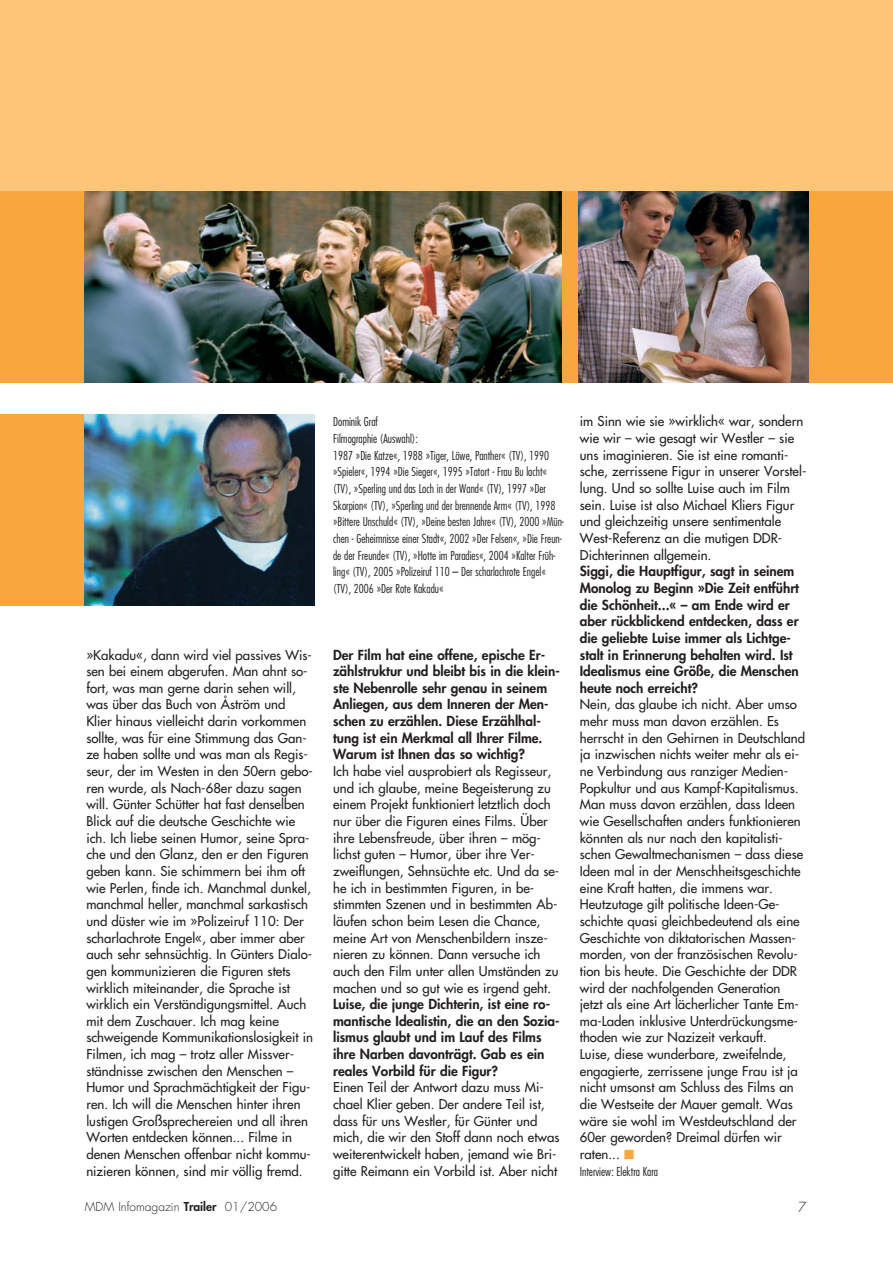
<style>
.page{position:relative;width:893px;height:1263px;background:#fff}
.page>*{position:absolute;margin:0;border:0;box-sizing:border-box;transform-origin:0 0}
.t1{font:800 13.5px/16.6px "Futura";color:#231f20}
.t2{font:300 13.5px "Futura";color:#231f20}
.t3{font:13.2px/16.6px "Futura";color:#231f20}
.t4{font:300 condensed 12px/16.6px "Futura";color:#231f20}
.t5{font:300 12px "Futura";color:#231f20}
.s1{color:#faa63f}
.s2{font-weight:800}
</style>
<div class="page">
<div style="left:0;top:415px;width:314px;height:191px;background:#faa63f"></div>
<div style="left:0;top:0;width:892px;height:383px;background:#fdc578"></div>
<div style="left:0;top:191px;width:892px;height:192px;background:#faa63f"></div>
<img style="left:578px;top:191px;width:230px;height:192px">
<img style="left:85px;top:191px;width:476px;height:192px">
<img style="left:85px;top:415px;width:229px;height:191px">
<p class="t4" style="left:333px;top:414px;width:232px">Dominik Graf<br>Filmographie (Auswahl):<br>1987 »Die Katze«, 1988 »Tiger, Löwe, Panther« (TV), 1990 »Spieler«, 1994 »Die Sieger«, 1995 »Tatort - Frau Bu lacht« (TV), »Sperling und das Loch in der Wand« (TV), 1997 »Der Skorpion« (TV), »Sperling und der brennende Arm« (TV), 1998 »Bittere Unschuld« (TV), »Deine besten Jahre« (TV), 2000 »Mün&shy;chen - Geheimnisse einer Stadt«, 2002 »Der Felsen«, »Die Freun&shy;de der Freunde« (TV), »Hotte im Paradies«, 2004 »Kalter Früh&shy;ling« (TV), 2005 »Polizeiruf 110 – Der scharlachrote Engel« (TV), 2006 »Der Rote Kakadu«</p>
<p class="t3" style="left:86px;top:647px;width:228px">»Kakadu«, dann wird viel passives Wis&shy;sen bei einem abgerufen. Man ahnt so&shy;fort, was man gerne darin sehen will, was über das Buch von Åström und Klier hinaus vielleicht darin vorkommen sollte, was für eine Stimmung das Gan&shy;ze haben sollte und was man als Regis&shy;seur, der im Westen in den 50ern gebo&shy;ren wurde, als Nach-68er dazu sagen will. Günter Schütter hat fast denselben Blick auf die deutsche Geschichte wie ich. Ich liebe seinen Humor, seine Spra&shy;che und den Glanz, den er den Figuren geben kann. Sie schimmern bei ihm oft wie Perlen, finde ich. Manchmal dunkel, manchmal heller, manchmal sarkastisch und düster wie im »Polizeiruf 110: Der scharlachrote Engel«, aber immer aber auch sehr sehnsüchtig. In Günters Dialo&shy;gen kommunizieren die Figuren stets wirklich miteinander, die Sprache ist wirklich ein Verständigungsmittel. Auch mit dem Zuschauer. Ich mag keine schweigende Kommunikationslosigkeit in Filmen, ich mag – trotz aller Missver&shy;ständnisse zwischen den Menschen – Humor und Sprachmächtigkeit der Figu&shy;ren. Ich will die Menschen hinter ihren lustigen Großsprechereien und all ihren Worten entdecken können... Filme in denen Menschen offenbar nicht kommu&shy;nizieren können, sind mir völlig fremd.</p>
<p class="t1" style="left:333px;top:647px;width:228px">Der Film hat eine offene, epische Er&shy;zählstruktur und bleibt bis in die klein&shy;ste Nebenrolle sehr genau in seinem Anliegen, aus dem Inneren der Men&shy;schen zu erzählen. Diese Erzählhal&shy;tung ist ein Merkmal all Ihrer Filme.<br>Warum ist Ihnen das so wichtig?</p>
<p class="t3" style="left:333px;top:764px;width:228px">Ich habe viel ausprobiert als Regisseur, und ich glaube, meine Begeisterung zu einem Projekt funktioniert letztlich doch nur über die Figuren eines Films. Über ihre Lebensfreude, über ihren – mög&shy;lichst guten – Humor, über ihre Ver&shy;zweiflungen, Sehnsüchte etc. Und da se&shy;he ich in bestimmten Figuren, in be&shy;stimmten Szenen und in bestimmten Ab&shy;läufen schon beim Lesen die Chance, meine Art von Menschenbildern insze&shy;nieren zu können. Dann versuche ich auch den Film unter allen Umständen zu machen und so gut wie es irgend geht.</p>
<p class="t1" style="left:333px;top:997px;width:228px">Luise, die junge Dichterin, ist eine ro&shy;mantische Idealistin, die an den Sozia&shy;lismus glaubt und im Lauf des Films ihre Narben davonträgt. Gab es ein reales Vorbild für die Figur?</p>
<p class="t3" style="left:333px;top:1080px;width:228px">Einen Teil der Antwort dazu muss Mi&shy;chael Klier geben. Der andere Teil ist, dass für uns Westler, für Günter und mich, die wir den Stoff dann noch etwas weiterentwickelt haben, jemand wie Bri&shy;gitte Reimann ein Vorbild ist. Aber nicht</p>
<p class="t3" style="left:580px;top:414px;width:228px">im Sinn wie sie »wirklich« war, sondern wie wir – wie gesagt wir Westler – sie uns imaginieren. Sie ist eine romanti&shy;sche, zerrissene Figur in unserer Vorstel&shy;lung. Und so sollte Luise auch im Film sein. Luise ist also Michael Kliers Figur und gleichzeitig unsere sentimentale West-Referenz an die mutigen DDR-Dichterinnen allgemein.</p>
<p class="t1" style="left:580px;top:564px;width:221px">Siggi, die Hauptfigur, sagt in seinem Monolog zu Beginn »Die Zeit entführt die Schönheit...« – am Ende wird er aber rückblickend entdecken, dass er die geliebte Luise immer als Lichtge&shy;stalt in Erinnerung behalten wird. Ist Idealismus eine Größe, die Menschen heute noch erreicht?</p>
<p class="t3" style="left:580px;top:697px;width:227px">Nein, das glaube ich nicht. Aber umso mehr muss man davon erzählen. Es herrscht in den Gehirnen in Deutschland ja inzwischen nichts weiter mehr als ei&shy;ne Verbindung aus ranziger Medien-Popkultur und aus Kampf-Kapitalismus.<br>Man muss davon erzählen, dass Ideen wie Gesellschaften anders funktionieren könnten als nur nach den kapitalisti&shy;schen Gewaltmechanismen – dass diese Ideen mal in der Menschheitsgeschichte eine Kraft hatten, die immens war.<br>Heutzutage gilt politische Ideen-Ge&shy;schichte quasi gleichbedeutend als eine Geschichte von diktatorischen Massen&shy;morden, von der französischen Revolu&shy;tion bis heute. Die Geschichte der DDR wird der nachfolgenden Generation jetzt als eine Art lächerlicher Tante Em&shy;ma-Laden inklusive Unterdrückungsme&shy;thoden wie zur Nazizeit verkauft.<br>Luise, diese wunderbare, zweifelnde, engagierte, zerrissene junge Frau ist ja nicht umsonst am Schluss des Films an die Westseite der Mauer gemalt. Was wäre sie wohl im Westdeutschland der 60er geworden? Dreimal dürfen wir raten... <span class="s1">■</span></p>
<p class="t4" style="left:580px;top:1164px;width:80px">Interview: Elektra Kara</p>
<p class="t5" style="left:85px;top:1201px;width:194px">MDM Infomagazin <span class="s2">Trailer</span> 01/2006</p>
<p class="t2" style="left:798px;top:1201px;width:10px">7</p>
</div>
